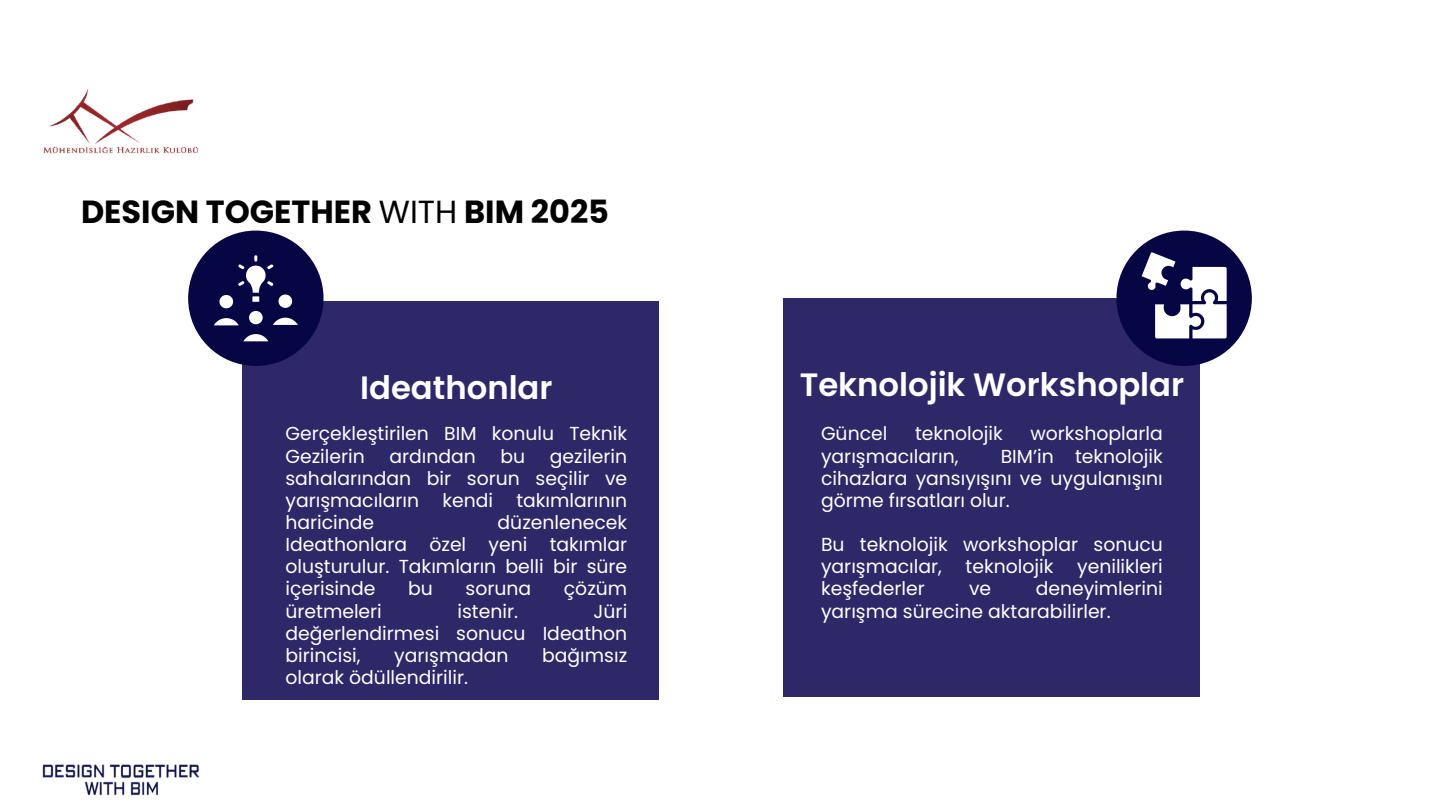
<style>
.page{position:relative;width:1440px;height:810px;background:#fff}
.page>*{position:absolute;margin:0;border:0;box-sizing:border-box;transform-origin:0 0}
.t1{font:600 32.3px "Poppins";color:#fff}
.t2{font:700 32px "Poppins";color:#000}
.t3{font:18.8px/22.1px "Poppins";color:#fff;text-align:justify}
.s1{font-weight:400}
</style>
<div class="page">
<div style="left:242px;top:301px;width:416px;height:399px;background:#2e2768"></div>
<div style="left:784px;top:298px;width:416px;height:399px;background:#2e2768"></div>
<div style="left:188px;top:231px;width:136px;height:135px;background:#060644;border-radius:50%"></div>
<div style="left:1116px;top:231px;width:136px;height:135px;background:#060644;border-radius:50%"></div>
<svg style="left:214px;top:255px;width:84px;height:86px"></svg>
<svg style="left:1142px;top:252px;width:84px;height:86px"></svg>
<img style="left:43px;top:89px;width:156px;height:65px">
<img style="left:42px;top:764px;width:158px;height:32px">
<h2 class="t2" style="left:81px;top:189px;width:530px">DESIGN TOGETHER <span class="s1">WITH</span> BIM 2025</h2>
<h1 class="t1" style="left:360px;top:365px;width:194px">Ideathonlar</h1>
<h1 class="t1" style="left:800px;top:362px;width:386px">Teknolojik Workshoplar</h1>
<p class="t3" style="left:285px;top:423px;width:343px">Gerçekleştirilen BIM konulu Teknik<br>Gezilerin</p>
<p class="t3" style="left:285px;top:445px;width:343px;text-indent:264px">gezilerin sahalarından bir sorun seçilir ve yarışmacıların kendi takımlarının haricinde</p>
<p class="t3" style="left:389px;top:445px;width:88px">ardından</p>
<p class="t3" style="left:501px;top:445px;width:26px">bu</p>
<p class="t3" style="left:285px;top:511px;width:343px;text-indent:212px">düzenlenecek Ideathonlara özel yeni takımlar oluşturulur. Takımların belli bir süre içerisinde</p>
<p class="t3" style="left:408px;top:578px;width:26px">bu</p>
<p class="t3" style="left:466px;top:578px;width:67px">soruna</p>
<p class="t3" style="left:564px;top:578px;width:65px">çözüm</p>
<p class="t3" style="left:285px;top:600px;width:343px;text-indent:308px">Jüri değerlendirmesi sonucu Ideathon birincisi,</p>
<p class="t3" style="left:285px;top:600px;width:98px">üretmeleri</p>
<p class="t3" style="left:458px;top:600px;width:62px">istenir.</p>
<p class="t3" style="left:394px;top:644px;width:116px">yarışmadan</p>
<p class="t3" style="left:542px;top:644px;width:87px">bağımsız</p>
<p class="t3" style="left:285px;top:666px;width:184px">olarak ödüllendirilir.</p>
<p class="t3" style="left:821px;top:423px;width:68px">Güncel</p>
<p class="t3" style="left:915px;top:423px;width:89px">teknolojik</p>
<p class="t3" style="left:1030px;top:423px;width:134px">workshoplarla</p>
<p class="t3" style="left:821px;top:445px;width:139px">yarışmacıların,</p>
<p class="t3" style="left:821px;top:445px;width:343px;text-indent:180px">BIM’in teknolojik cihazlara yansıyışını ve uygulanışını görme fırsatları olur.</p>
<p class="t3" style="left:821px;top:534px;width:343px">Bu teknolojik workshoplar sonucu yarışmacılar,</p>
<p class="t3" style="left:966px;top:556px;width:89px">teknolojik</p>
<p class="t3" style="left:1077px;top:556px;width:87px">yenilikleri</p>
<p class="t3" style="left:821px;top:578px;width:105px">keşfederler</p>
<p class="t3" style="left:969px;top:578px;width:24px">ve</p>
<p class="t3" style="left:821px;top:578px;width:343px;text-indent:215px">deneyimlerini yarışma sürecine aktarabilirler.</p>
</div>
